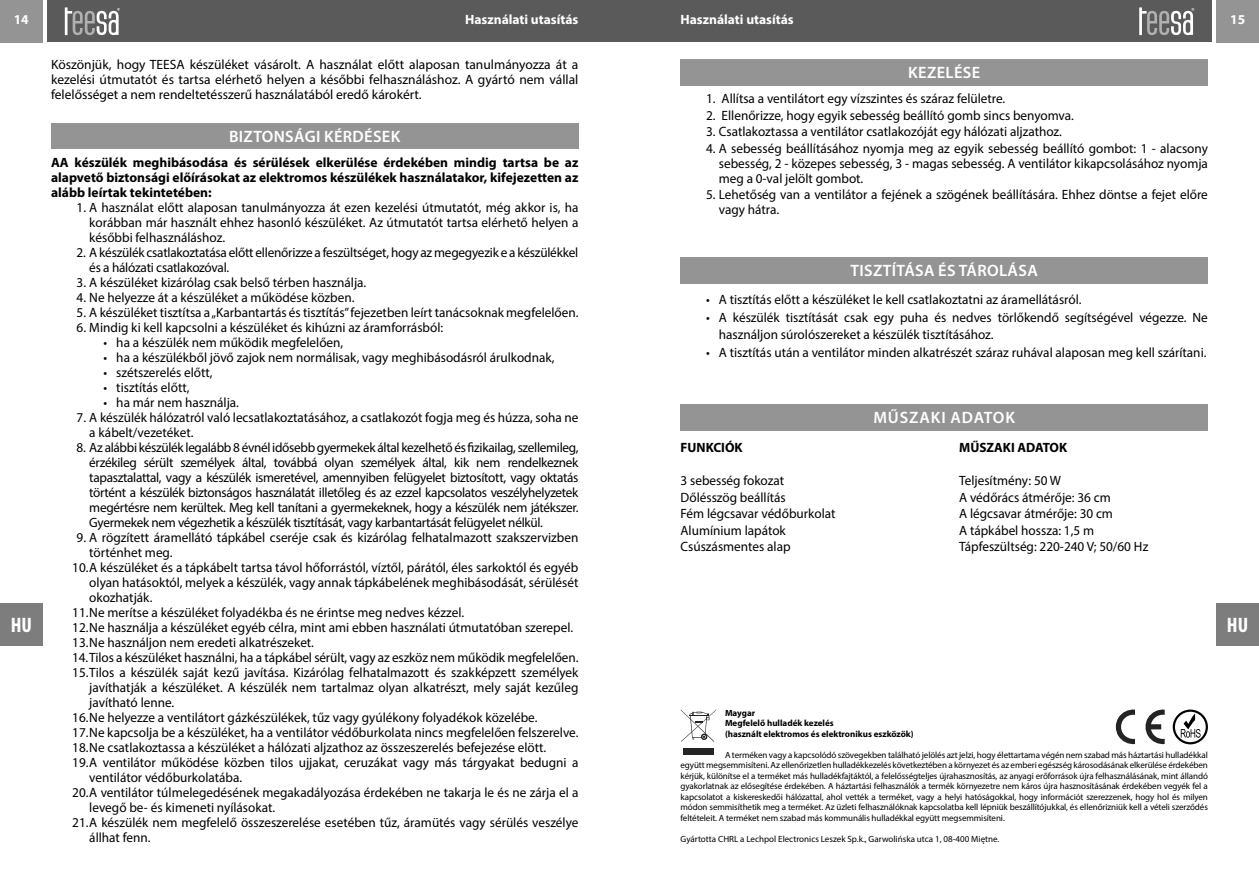
<style>
.page{position:relative;width:1259px;height:893px;background:#fff}
.page>*{position:absolute;margin:0;border:0;box-sizing:border-box;transform-origin:0 0}
.t1{font:700 condensed 21px "Myriad Pro";color:#fff}
.t2{font:600 16.5px "Myriad Pro";letter-spacing:.02em;color:#fff}
.t3{font:600 16.5px "Myriad Pro";letter-spacing:.055em;color:#fff}
.t4{font:13.5px/15px "Myriad Pro";color:#000}
.t5{font:700 13.5px/15px "Myriad Pro";color:#000;text-align:justify}
.t6{font:700 13.5px "Myriad Pro";color:#fff}
.t7{font:9px/10.5px "Myriad Pro";color:#000;text-align:justify}
.t8{font:700 9px/10.5px "Myriad Pro";color:#000}
</style>
<div class="page">
<div style="left:629px;top:0;width:583px;height:42px;background:#5a5a5a"></div>
<div style="left:47px;top:0;width:582px;height:42px;background:#5a5a5a"></div>
<div style="left:0;top:0;width:43px;height:43px;background:#949494"></div>
<div style="left:1216px;top:0;width:43px;height:43px;background:#949494"></div>
<svg style="left:65px;top:7px;width:55px;height:28px"></svg>
<svg style="left:1139px;top:7px;width:55px;height:28px"></svg>
<div style="left:1216px;top:603px;width:43px;height:43px;background:#7d7d7d"></div>
<div style="left:0;top:603px;width:43px;height:43px;background:#7d7d7d"></div>
<div style="left:51px;top:123px;width:527px;height:26px;background:#949494"></div>
<div style="left:680px;top:60px;width:528px;height:26px;background:#949494"></div>
<div style="left:680px;top:258px;width:528px;height:26px;background:#949494"></div>
<div style="left:680px;top:404px;width:528px;height:27px;background:#949494"></div>
<div style="left:683px;top:748px;width:30px;height:6px;background:#242424"></div>
<svg style="left:680px;top:710px;width:36px;height:32px"></svg>
<svg style="left:1115px;top:709px;width:49px;height:36px"></svg>
<svg style="left:1172px;top:710px;width:36px;height:34px"></svg>
<p class="t6" style="left:14px;top:14px;width:16px">14</p>
<p class="t6" style="left:465px;top:14px;width:115px">Használati utasítás</p>
<p class="t6" style="left:680px;top:14px;width:115px">Használati utasítás</p>
<p class="t6" style="left:1230px;top:14px;width:16px">15</p>
<p class="t4" style="left:51px;top:58px;width:529px;text-align:justify">Köszönjük, hogy TEESA készüléket vásárolt. A használat előtt alaposan tanulmányozza át a kezelési útmutatót és tartsa elérhető helyen a későbbi felhasználáshoz. A gyártó nem vállal felelősséget a nem rendeltetésszerű használatából eredő károkért.</p>
<p class="t2" style="left:908px;top:66px;width:73px">KEZELÉSE</p>
<p class="t4" style="left:706px;top:93px;width:301px">1. Allítsa a ventilátort egy vízszintes és száraz felületre.</p>
<p class="t4" style="left:706px;top:109px;width:369px">2. Ellenőrizze, hogy egyik sebesség beállító gomb sincs benyomva.</p>
<p class="t4" style="left:706px;top:126px;width:357px">3. Csatlakoztassa a ventilátor csatlakozóját egy hálózati aljzathoz.</p>
<p class="t4" style="left:719px;top:142px;width:491px;text-align:justify;text-indent:-13px">4. A sebesség beállításához nyomja meg az egyik sebesség beállító gombot: 1 - alacsony sebesség, 2 - közepes sebesség, 3 - magas sebesség. A ventilátor kikapcsolásához nyomja meg a 0-val jelölt gombot.</p>
<p class="t4" style="left:719px;top:189px;width:490px;text-indent:-13px">5. Lehetőség van a ventilátor a fejének a szögének beállítására. Ehhez döntse a fejet előre vagy hátra.</p>
<p class="t2" style="left:229px;top:130px;width:173px">BIZTONSÁGI KÉRDÉSEK</p>
<p class="t5" style="left:51px;top:156px;width:529px">AA készülék meghibásodása és sérülések elkerülése érdekében mindig tartsa be az alapvető biztonsági előírásokat az elektromos készülékek használatakor, kifejezetten az alább leírtak tekintetében:</p>
<p class="t4" style="left:89px;top:201px;width:490px;text-align:justify;text-indent:-13px">1. A használat előtt alaposan tanulmányozza át ezen kezelési útmutatót, még akkor is, ha korábban már használt ehhez hasonló készüléket. Az útmutatót tartsa elérhető helyen a későbbi felhasználáshoz.</p>
<p class="t4" style="left:89px;top:246px;width:490px;text-indent:-13px">2. A készülék csatlakoztatása előtt ellenőrizze a feszültséget, hogy az megegyezik e a készülékkel és a hálózati csatlakozóval.</p>
<p class="t4" style="left:77px;top:276px;width:291px">3. A készüléket kizárólag csak belső térben használja.</p>
<p class="t4" style="left:77px;top:291px;width:279px">4. Ne helyezze át a készüléket a működése közben.</p>
<p class="t4" style="left:77px;top:306px;width:503px">5. A készüléket tisztítsa a „Karbantartás és tisztítás” fejezetben leírt tanácsoknak megfelelően.</p>
<p class="t4" style="left:77px;top:321px;width:368px">6. Mindig ki kell kapcsolni a készüléket és kihúzni az áramforrásból:</p>
<p class="t4" style="left:104px;top:336px;width:241px">• ha a készülék nem működik megfelelően,</p>
<p class="t4" style="left:104px;top:351px;width:452px">• ha a készülékből jövő zajok nem normálisak, vagy meghibásodásról árulkodnak,</p>
<p class="t4" style="left:104px;top:366px;width:111px">• szétszerelés előtt,</p>
<p class="t4" style="left:104px;top:381px;width:87px">• tisztítás előtt,</p>
<p class="t4" style="left:104px;top:396px;width:137px">• ha már nem használja.</p>
<p class="t4" style="left:89px;top:411px;width:490px;text-indent:-13px">7. A készülék hálózatról való lecsatlakoztatásához, a csatlakozót fogja meg és húzza, soha ne a kábelt/vezetéket.</p>
<p class="t4" style="left:89px;top:441px;width:490px;text-align:justify;text-indent:-13px">8. Az alábbi készülék legalább 8 évnél idősebb gyermekek által kezelhető és fizikailag, szellemileg, érzékileg sérült személyek által, továbbá olyan személyek által, kik nem rendelkeznek tapasztalattal, vagy a készülék ismeretével, amennyiben felügyelet biztosított, vagy oktatás történt a készülék biztonságos használatát illetőleg és az ezzel kapcsolatos veszélyhelyzetek megértésre nem kerültek. Meg kell tanítani a gyermekeknek, hogy a készülék nem játékszer.<br>Gyermekek nem végezhetik a készülék tisztítását, vagy karbantartását felügyelet nélkül.</p>
<p class="t4" style="left:89px;top:531px;width:490px;text-indent:-13px">9. A rögzített áramellátó tápkábel cseréje csak és kizárólag felhatalmazott szakszervizben történhet meg.</p>
<p class="t4" style="left:89px;top:561px;width:490px;text-align:justify;text-indent:-17px">10. A készüléket és a tápkábelt tartsa távol hőforrástól, víztől, párától, éles sarkoktól és egyéb olyan hatásoktól, melyek a készülék, vagy annak tápkábelének meghibásodását, sérülését okozhatják.</p>
<p class="t4" style="left:72px;top:606px;width:393px">11. Ne merítse a készüléket folyadékba és ne érintse meg nedves kézzel.</p>
<p class="t4" style="left:72px;top:621px;width:502px">12. Ne használja a készüléket egyéb célra, mint ami ebben használati útmutatóban szerepel.</p>
<p class="t4" style="left:72px;top:636px;width:243px">13. Ne használjon nem eredeti alkatrészeket.</p>
<p class="t4" style="left:72px;top:651px;width:507px">14. Tilos a készüléket használni, ha a tápkábel sérült, vagy az eszköz nem működik megfelelően.</p>
<p class="t4" style="left:89px;top:666px;width:490px;text-align:justify;text-indent:-17px">15. Tilos a készülék saját kezű javítása. Kizárólag felhatalmazott és szakképzett személyek javíthatják a készüléket. A készülék nem tartalmaz olyan alkatrészt, mely saját kezűleg javítható lenne.</p>
<p class="t4" style="left:72px;top:711px;width:467px">16. Ne helyezze a ventilátort gázkészülékek, tűz vagy gyúlékony folyadékok közelébe.</p>
<p class="t4" style="left:72px;top:726px;width:507px">17. Ne kapcsolja be a készüléket, ha a ventilátor védőburkolata nincs megfelelően felszerelve.</p>
<p class="t4" style="left:72px;top:741px;width:475px">18. Ne csatlakoztassa a készüléket a hálózati aljzathoz az összeszerelés befejezése elött.</p>
<p class="t4" style="left:89px;top:756px;width:490px;text-indent:-17px">19. A ventilátor működése közben tilos ujjakat, ceruzákat vagy más tárgyakat bedugni a ventilátor védőburkolatába.</p>
<p class="t4" style="left:89px;top:786px;width:490px;text-indent:-17px">20. A ventilátor túlmelegedésének megakadályozása érdekében ne takarja le és ne zárja el a levegő be- és kimeneti nyílásokat.</p>
<p class="t4" style="left:89px;top:816px;width:490px;text-indent:-17px">21. A készülék nem megfelelő összeszerelése esetében tűz, áramütés vagy sérülés veszélye állhat fenn.</p>
<p class="t2" style="left:850px;top:264px;width:189px">TISZTÍTÁSA ÉS TÁROLÁSA</p>
<p class="t4" style="left:706px;top:293px;width:377px">• A tisztítás előtt a készüléket le kell csatlakoztatni az áramellátásról.</p>
<p class="t4" style="left:719px;top:310px;width:490px;line-height:16.5px;text-indent:-13px">• A készülék tisztítását csak egy puha és nedves törlőkendő segítségével végezze. Ne használjon súrolószereket a készülék tisztításához.</p>
<p class="t4" style="left:706px;top:346px;width:502px">• A tisztítás után a ventilátor minden alkatrészét száraz ruhával alaposan meg kell szárítani.</p>
<p class="t3" style="left:873px;top:411px;width:143px">MŰSZAKI ADATOK</p>
<p class="t5" style="left:959px;top:441px;width:110px">MŰSZAKI ADATOK</p>
<p class="t4" style="left:959px;top:474px;width:191px;line-height:16.5px">Teljesítmény: 50 W<br>A védőrács átmérője: 36 cm<br>A légcsavar átmérője: 30 cm<br>A tápkábel hossza: 1,5 m<br>Tápfeszültség: 220-240 V; 50/60 Hz</p>
<p class="t5" style="left:680px;top:441px;width:64px">FUNKCIÓK</p>
<p class="t4" style="left:680px;top:474px;width:156px;line-height:16.5px">3 sebesség fokozat<br>Dőlésszög beállítás<br>Fém légcsavar védőburkolat<br>Alumínium lapátok<br>Csúszásmentes alap</p>
<h1 class="t1" style="left:11px;top:616px;width:23px">HU</h1>
<h1 class="t1" style="left:1227px;top:616px;width:23px">HU</h1>
<p class="t8" style="left:725px;top:708px;width:190px">Maygar<br>Megfelelő hulladék kezelés<br>(használt elektromos és elektronikus eszközök)</p>
<p class="t7" style="left:680px;top:750px;width:529px;text-indent:44px">A terméken vagy a kapcsolódó szövegekben található jelölés azt jelzi, hogy élettartama végén nem szabad más háztartási hulladékkal együtt megsemmisíteni. Az ellenőrizetlen hulladékkezelés következtében a környezet és az emberi egészség károsodásának elkerülése érdekében kérjük, különítse el a terméket más hulladékfajtáktól, a felelősségteljes újrahasznosítás, az anyagi erőforrások újra felhasználásának, mint állandó gyakorlatnak az elősegítése érdekében. A háztartási felhasználók a termék környezetre nem káros újra hasznosításának érdekében vegyék fel a kapcsolatot a kiskereskedői hálózattal, ahol vették a terméket, vagy a helyi hatóságokkal, hogy információt szerezzenek, hogy hol és milyen módon semmisíthetik meg a terméket. Az üzleti felhasználóknak kapcsolatba kell lépniük beszállítójukkal, és ellenőrizniük kell a vételi szerződés feltételeit. A terméket nem szabad más kommunális hulladékkal együtt megsemmisíteni.</p>
<p class="t7" style="left:680px;top:834px;width:320px">Gyártotta CHRL a Lechpol Electronics Leszek Sp.k., Garwolińska utca 1, 08-400 Miętne.</p>
</div>
